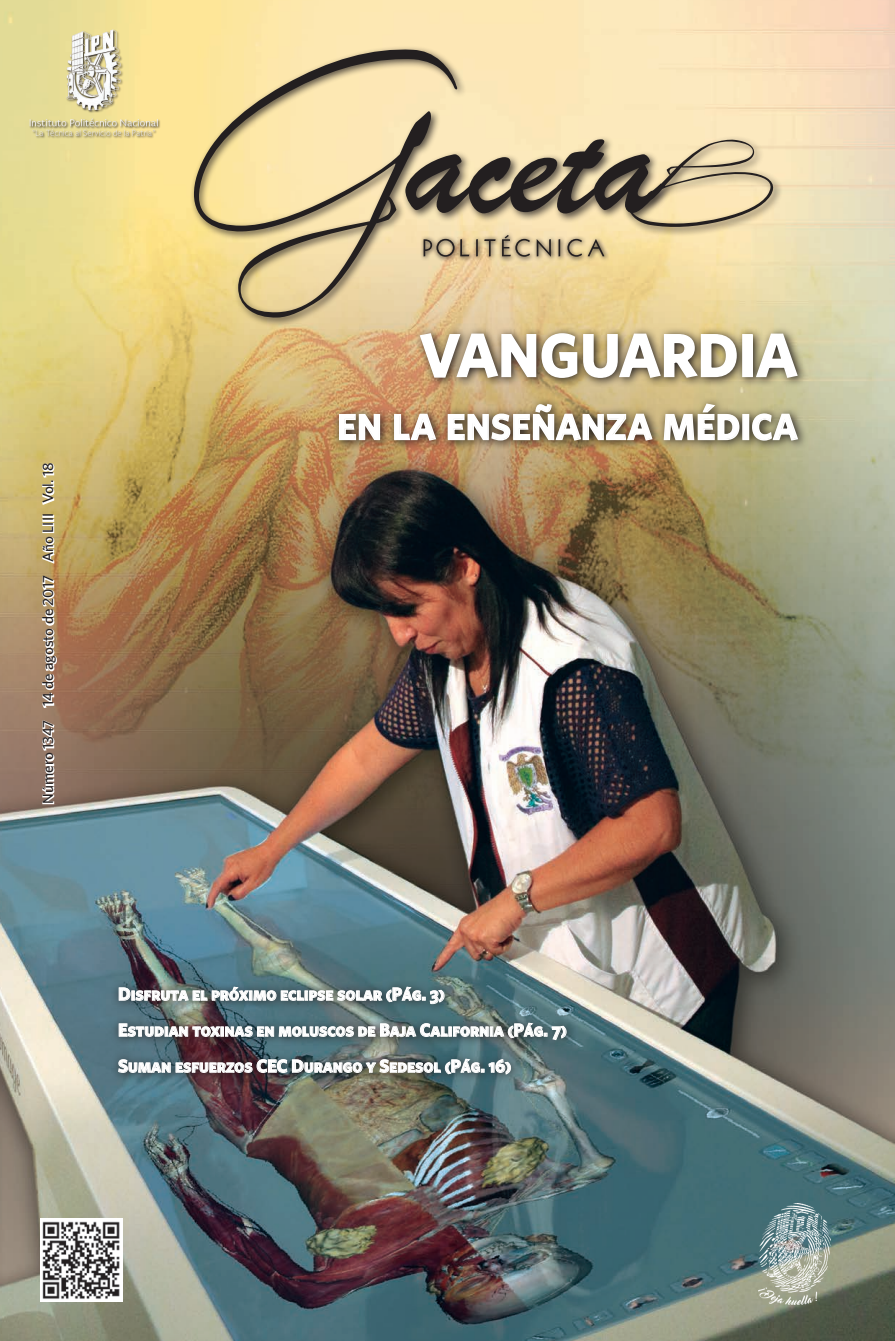
<style>
.page{position:relative;width:895px;height:1341px;background:#fff}
.page>*{position:absolute;margin:0;border:0;box-sizing:border-box;transform-origin:0 0}
.t1{font:81px "Whitney Semibold SC";letter-spacing:-.015em;color:#fff;scale:.95 1}
.t2{font:48px "Whitney Semibold SC";letter-spacing:-.01em;color:#fff;scale:.95 1}
.t3{font:18px/36px "Whitney Bold SC";color:#fff}
.t4{font:500 15px "Whitney";color:#231f20}
</style>
<div class="page">
<img style="left:0;top:0;width:894px;height:1341px">
<img style="left:25px;top:29px;width:144px;height:110px">
<div style="left:553px;top:135px;width:61px;height:88px;background:#fce9bb"></div>
<div style="left:625px;top:136px;width:158px;height:101px;background:#231f20;opacity:.75"></div>
<svg style="left:466px;top:139px;width:307px;height:89px;background:#b1a384"></svg>
<div style="left:190px;top:45px;width:276px;height:283px;background:#231f20;opacity:.75"></div>
<svg style="left:194px;top:48px;width:263px;height:270px;background:#d6c292"></svg>
<svg style="left:419px;top:235px;width:13px;height:26px"></svg>
<svg style="left:432px;top:235px;width:28px;height:27px"></svg>
<svg style="left:423px;top:239px;width:31px;height:18px"></svg>
<svg style="left:456px;top:236px;width:16px;height:26px"></svg>
<svg style="left:460px;top:239px;width:9px;height:17px"></svg>
<svg style="left:472px;top:236px;width:11px;height:26px"></svg>
<svg style="left:476px;top:239px;width:1px;height:17px"></svg>
<svg style="left:481px;top:235px;width:17px;height:26px"></svg>
<svg style="left:484px;top:239px;width:11px;height:17px"></svg>
<svg style="left:498px;top:232px;width:18px;height:30px"></svg>
<svg style="left:511px;top:235px;width:24px;height:27px"></svg>
<svg style="left:502px;top:235px;width:28px;height:22px"></svg>
<svg style="left:532px;top:236px;width:22px;height:26px"></svg>
<svg style="left:536px;top:239px;width:14px;height:18px"></svg>
<svg style="left:554px;top:236px;width:9px;height:26px"></svg>
<svg style="left:558px;top:239px;width:2px;height:17px"></svg>
<svg style="left:563px;top:235px;width:24px;height:27px"></svg>
<svg style="left:584px;top:236px;width:25px;height:25px"></svg>
<svg style="left:567px;top:239px;width:37px;height:18px"></svg>
<img style="left:41px;top:1218px;width:81px;height:83px">
<svg style="left:40px;top:719px;width:16px;height:86px"></svg>
<svg style="left:40px;top:575px;width:18px;height:134px"></svg>
<svg style="left:40px;top:515px;width:15px;height:50px"></svg>
<svg style="left:41px;top:462px;width:15px;height:44px"></svg>
<img style="left:111px;top:980px;width:465px;height:103px">
<svg style="left:119px;top:987px;width:325px;height:17px;background:#7b898c"></svg>
<img style="left:119px;top:1023px;width:447px;height:17px">
<svg style="left:118px;top:1059px;width:52px;height:14px"></svg>
<img style="left:176px;top:1059px;width:334px;height:15px">
<img style="left:758px;top:1203px;width:72px;height:101px">
<svg style="left:332px;top:326px;width:475px;height:125px;background:#c5a776"></svg>
<svg style="left:418px;top:332px;width:319px;height:47px;background:#958871"></svg>
<div style="left:742px;top:334px;width:10px;height:43px;border:2px solid #fff"></div>
<svg style="left:754px;top:333px;width:44px;height:46px;background:#958f79"></svg>
<svg style="left:338px;top:413px;width:43px;height:28px"></svg>
<svg style="left:393px;top:413px;width:44px;height:28px"></svg>
<svg style="left:447px;top:403px;width:206px;height:38px;background:#a39379"></svg>
<svg style="left:662px;top:403px;width:78px;height:38px;background:#a59c83"></svg>
<div style="left:742px;top:414px;width:7px;height:26px;border:2px solid #fff"></div>
<svg style="left:751px;top:413px;width:48px;height:28px"></svg>
<p class="t4" style="left:39px;top:804px;width:343px;rotate:-90deg">Número 1347 14 de agosto de 2017 Año LIII Vol. 18</p>
<h1 class="t1" style="left:419px;top:300px;width:399px">vanguardia</h1>
<h2 class="t2" style="left:337px;top:394px;width:486px">en la enseñanza médica</h2>
<p class="t3" style="left:118px;top:975px;width:450px">Disfruta el próximo eclipse solar (Pág. 3)<br>Estudian toxinas en moluscos de Baja California (Pág. 7)<br>Suman esfuerzos CEC Durango y Sedesol (Pág. 16)</p>
</div>
